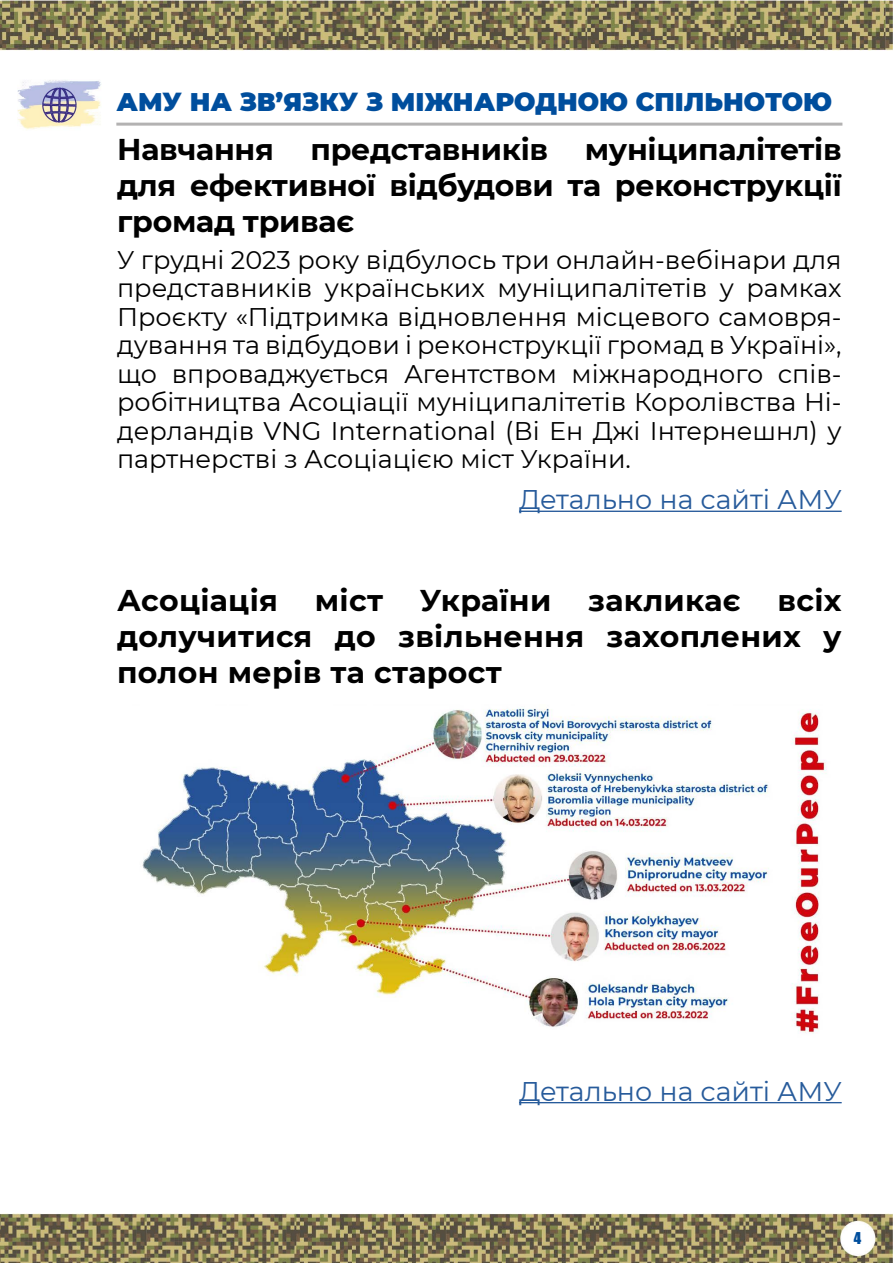
<style>
.page{position:relative;width:893px;height:1263px;background:#fff}
.page>*{position:absolute;margin:0;border:0;box-sizing:border-box;transform-origin:0 0}
.t1{font:700 30px/36px "Montserrat";letter-spacing:-.01em;color:#000;text-align:justify}
.t2{font:27px "Montserrat";color:#275b9b}
.t3{font:25.5px/28.5px "Montserrat";color:#000;text-align:justify}
.t4{font:900 25.5px "Montserrat";color:#004e9d}
.t5{font:15px "Impact";color:#004e9d}
</style>
<div class="page">
<img style="left:0;top:0;width:893px;height:50px">
<img style="left:0;top:1213px;width:893px;height:50px">
<hr style="left:116px;top:123px;width:726px;height:3px;background:#b3b2b2">
<img style="left:17px;top:80px;width:84px;height:50px">
<hr style="left:519px;top:511px;width:323px;height:1px;background:#275b9b">
<hr style="left:519px;top:1102px;width:323px;height:1px;background:#275b9b">
<img style="left:142px;top:708px;width:685px;height:326px">
<p class="t4" style="left:116px;top:83px;width:717px">АМУ НА ЗВ’ЯЗКУ З МІЖНАРОДНОЮ СПІЛЬНОТОЮ</p>
<p class="t1" style="left:117px;top:130px;width:726px">Навчання представників муніципалітетів для ефективної відбудови та реконструкції громад триває</p>
<p class="t3" style="left:117px;top:245px;width:726px">У грудні 2023 року відбулось три онлайн-вебінари для представників українських муніципалітетів у рамках Проєкту «Підтримка відновлення місцевого самовря&shy;дування та відбудови і реконструкції громад в Україні», що впроваджується Агентством міжнародного спів&shy;робітництва Асоціації муніципалітетів Королівства Ні&shy;дерландів VNG International (Ві Ен Джі Інтернешнл) у партнерстві з Асоціацією міст України.</p>
<p class="t2" style="left:519px;top:481px;width:324px">Детально на сайті АМУ</p>
<p class="t1" style="left:117px;top:581px;width:726px">Асоціація міст України закликає всіх долучитися до звільнення захоплених у полон мерів та старост</p>
<p class="t2" style="left:519px;top:1072px;width:324px">Детально на сайті АМУ</p>
<p class="t5" style="left:854px;top:1226px;width:9px">4</p>
</div>
